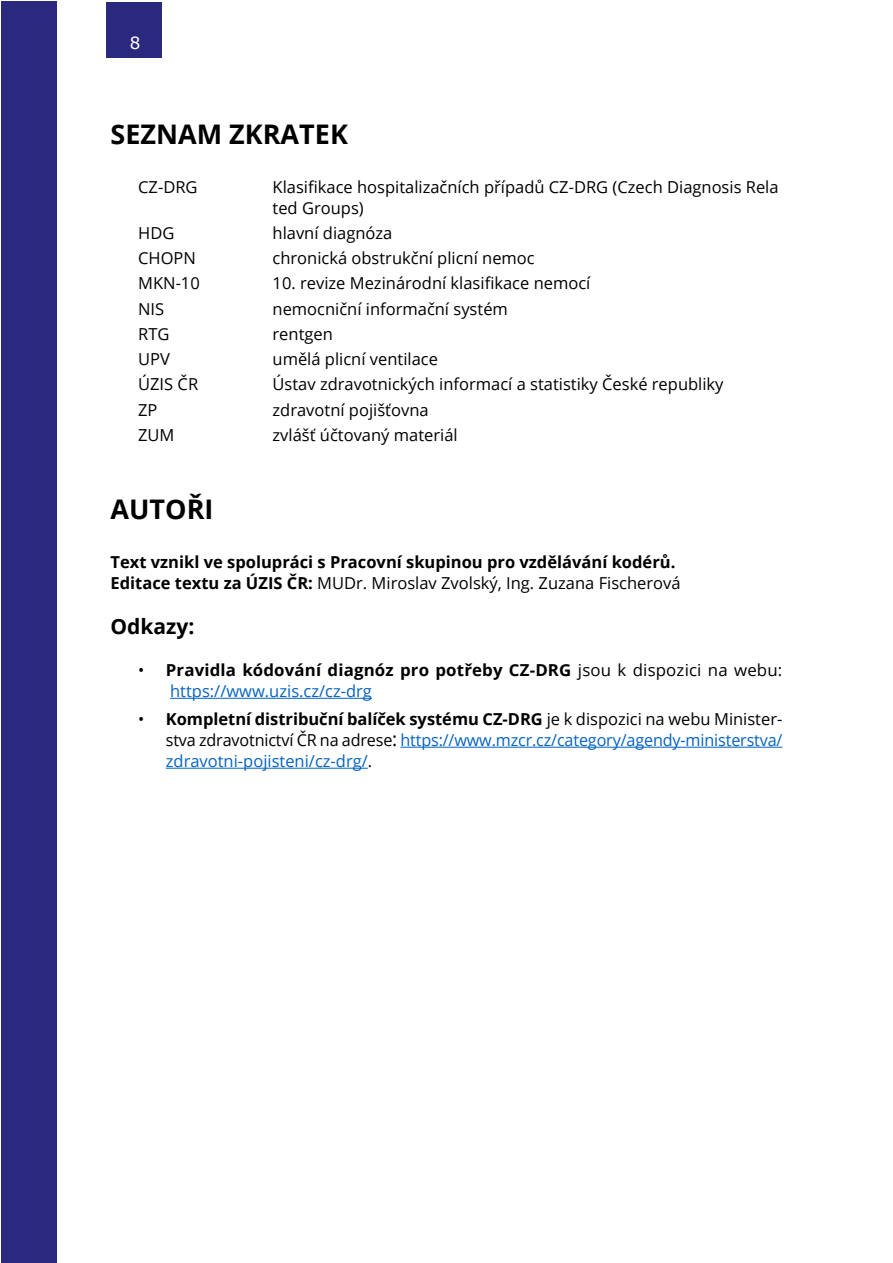
<style>
.page{position:relative;width:893px;height:1263px;background:#fff}
.page>*{position:absolute;margin:0;border:0;box-sizing:border-box;transform-origin:0 0}
.N1{font:700 27px "Open Sans";color:#000}
.N2{font:700 21px "Open Sans";color:#000}
.t1{font:16.8px "Verdana";color:#fff}
.Text-odrazky_bez{font:16.5px/21px "Open Sans";color:#000}
.t2{font:16.5px/21px "Open Sans";letter-spacing:-.01em;color:#0563c1;text-align:justify}
.TEXT_BEZ{font:700 16.5px/21px "Open Sans";color:#000}
.TEXT_BEZ-2{font:16.5px "Open Sans";color:#000}
.s1{font-weight:700}
.s2{font-weight:400}
.s3{font-weight:400;color:#0563c1}
.s4{color:#000}
.s5{font-weight:700;color:#000}
.s6{font-size:19.5px;color:#000}
</style>
<div class="page">
<div style="left:106px;top:3px;width:55px;height:55px;background:#2b297e"></div>
<hr style="left:170px;top:698px;width:202px;height:1px;background:#0563c1">
<hr style="left:400px;top:747px;width:382px;height:1px;background:#0563c1">
<hr style="left:166px;top:768px;width:202px;height:1px;background:#0563c1">
<div style="left:1px;top:1px;width:56px;height:1262px;background:#2b297e"></div>
<p class="t1" style="left:130px;top:31px;width:12px">8</p>
<p class="N1" style="left:111px;top:115px;width:239px">SEZNAM ZKRATEK</p>
<p class="Text-odrazky_bez" style="left:138px;top:176px;width:61px">CZ-DRG</p>
<p class="Text-odrazky_bez" style="left:273px;top:176px;width:508px">Klasifikace hospitalizačních případů CZ-DRG (Czech Diagnosis Rela ted Groups)</p>
<p class="Text-odrazky_bez" style="left:138px;top:222px;width:38px">HDG</p>
<p class="Text-odrazky_bez" style="left:273px;top:222px;width:121px">hlavní diagnóza</p>
<p class="Text-odrazky_bez" style="left:138px;top:247px;width:59px">CHOPN</p>
<p class="Text-odrazky_bez" style="left:273px;top:247px;width:264px">chronická obstrukční plicní nemoc</p>
<p class="Text-odrazky_bez" style="left:138px;top:272px;width:63px">MKN-10</p>
<p class="Text-odrazky_bez" style="left:273px;top:272px;width:319px">10. revize Mezinárodní klasifikace nemocí</p>
<p class="Text-odrazky_bez" style="left:138px;top:298px;width:28px">NIS</p>
<p class="Text-odrazky_bez" style="left:273px;top:298px;width:237px">nemocniční informační systém</p>
<p class="Text-odrazky_bez" style="left:138px;top:323px;width:33px">RTG</p>
<p class="Text-odrazky_bez" style="left:273px;top:323px;width:62px">rentgen</p>
<p class="Text-odrazky_bez" style="left:138px;top:348px;width:33px">UPV</p>
<p class="Text-odrazky_bez" style="left:273px;top:348px;width:167px">umělá plicní ventilace</p>
<p class="Text-odrazky_bez" style="left:138px;top:373px;width:61px">ÚZIS ČR</p>
<p class="Text-odrazky_bez" style="left:273px;top:373px;width:452px">Ústav zdravotnických informací a statistiky České republiky</p>
<p class="Text-odrazky_bez" style="left:138px;top:399px;width:21px">ZP</p>
<p class="Text-odrazky_bez" style="left:273px;top:399px;width:158px">zdravotní pojišťovna</p>
<p class="Text-odrazky_bez" style="left:138px;top:424px;width:38px">ZUM</p>
<p class="Text-odrazky_bez" style="left:273px;top:424px;width:187px">zvlášť účtovaný materiál</p>
<p class="N1" style="left:111px;top:490px;width:104px">AUTOŘI</p>
<p class="TEXT_BEZ" style="left:111px;top:551px;width:566px">Text vznikl ve spolupráci s Pracovní skupinou pro vzdělávání kodérů.</p>
<p class="TEXT_BEZ-2" style="left:111px;top:572px;width:572px"><span class="s1">Editace textu za ÚZIS ČR:</span> MUDr. Miroslav Zvolský, Ing. Zuzana Fischerová</p>
<p class="N2" style="left:111px;top:612px;width:85px">Odkazy:</p>
<p class="TEXT_BEZ" style="left:170px;top:659px;width:614px;text-indent:-32px"><span class="s2">•</span> Pravidla kódování diagnóz pro potřeby CZ-DRG <span class="s2">jsou k dispozici na webu: </span><span class="s3">https://www.uzis.cz/cz-drg</span></p>
<p class="t2" style="left:166px;top:708px;width:618px;text-indent:-28px"><span class="s4">•</span> <span class="s5">Kompletní distribuční balíček systému CZ-DRG</span> <span class="s4">je k dispozici na webu Minister&shy;stva zdravotnictví ČR na adrese</span><span class="s6">:</span> https://www.mzcr.cz/category/agendy-ministerstva/ zdravotni-pojisteni/cz-drg/<span class="s4">.</span></p>
</div>
